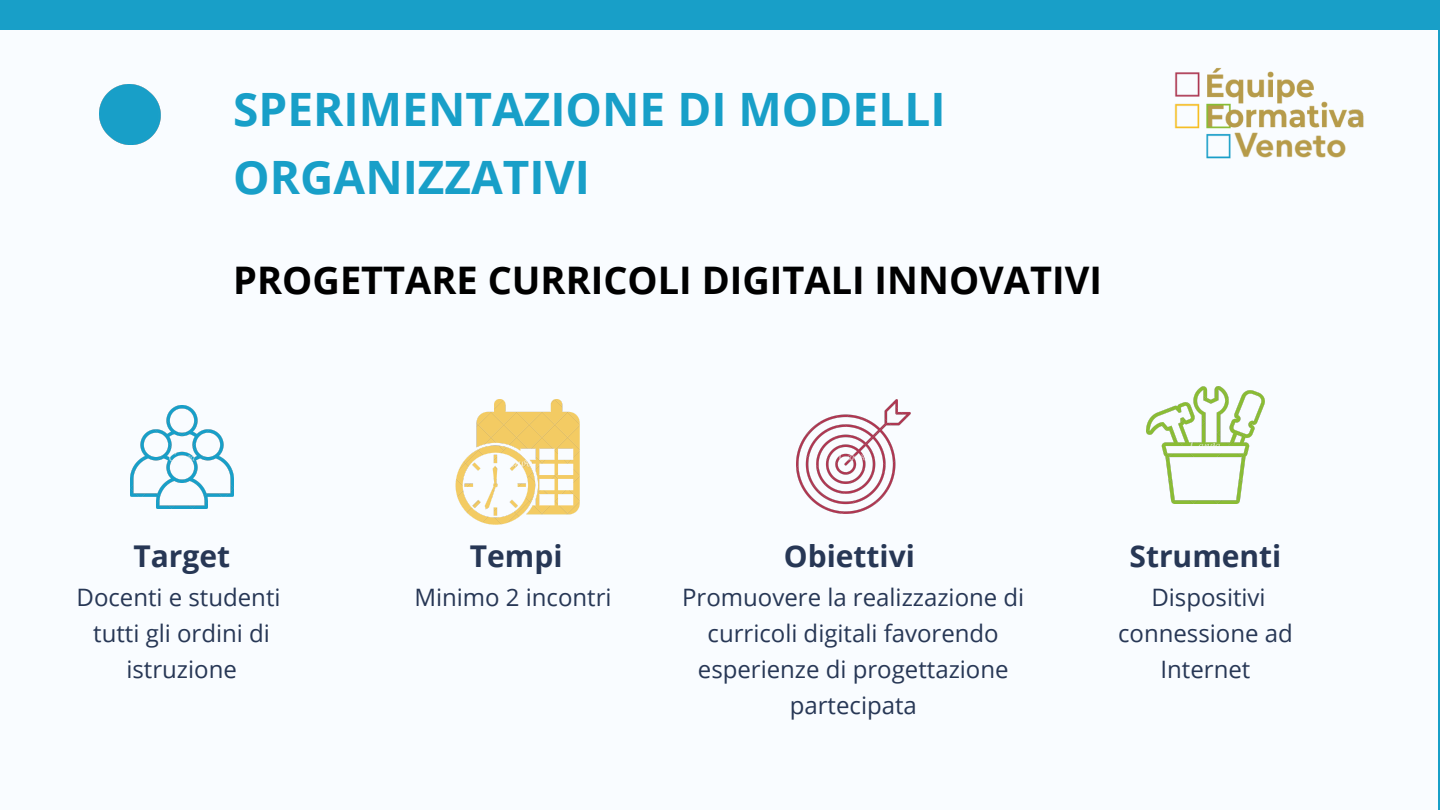
<style>
.page{position:relative;width:1440px;height:810px;background:#189fc8}
.page>*{position:absolute;margin:0;border:0;box-sizing:border-box;transform-origin:0 0}
.t1{font:700 46px/68.2px "Open Sans";color:#189fc8}
.t2{font:700 38px "Open Sans";color:#000}
.t3{font:700 30px "Open Sans";color:#273755}
.t4{font:24px/36px "Open Sans";color:#273755;text-align:center}
</style>
<div class="page">
<div style="left:0;top:31px;width:1438px;height:779px;background:#f9fcff"></div>
<img style="left:1174px;top:68px;width:190px;height:91px">
<img style="left:455px;top:399px;width:124px;height:126px">
<img style="left:130px;top:405px;width:104px;height:104px">
<img style="left:796px;top:399px;width:115px;height:115px">
<img style="left:1146px;top:386px;width:118px;height:118px">
<img style="left:100px;top:84px;width:61px;height:60px">
<h1 class="t1" style="left:233px;top:74px;width:714px">SPERIMENTAZIONE DI MODELLI<br>ORGANIZZATIVI</h1>
<h2 class="t2" style="left:233px;top:253px;width:870px">PROGETTARE CURRICOLI DIGITALI INNOVATIVI</h2>
<p class="t3" style="left:133px;top:535px;width:98px">Target</p>
<p class="t4" style="left:77px;top:578px;width:206px">Docenti e studenti tutti gli ordini di istruzione</p>
<p class="t3" style="left:470px;top:535px;width:94px">Tempi</p>
<p class="t4" style="left:414px;top:578px;width:199px">Minimo 2 incontri</p>
<p class="t3" style="left:784px;top:535px;width:133px">Obiettivi</p>
<p class="t4" style="left:682px;top:578px;width:344px">Promuovere la realizzazione di curricoli digitali favorendo esperienze di progettazione partecipata</p>
<p class="t3" style="left:1130px;top:535px;width:153px">Strumenti</p>
<p class="t4" style="left:1118px;top:578px;width:176px">Dispositivi connessione ad<br>Internet</p>
</div>
